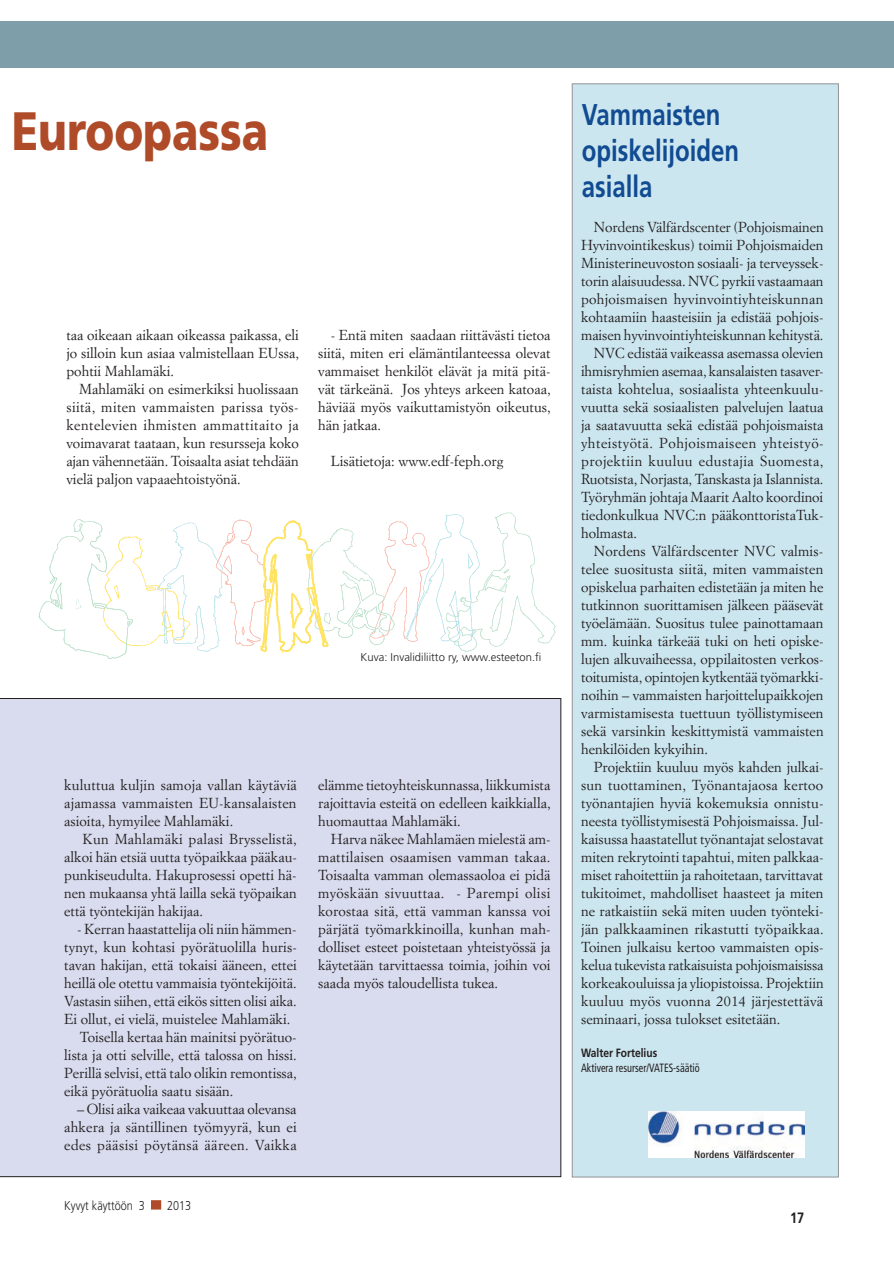
<style>
.page{position:relative;width:894px;height:1261px;background:#fff}
.page>*{position:absolute;margin:0;border:0;box-sizing:border-box;transform-origin:0 0}
.t1{font:900 54px "Frutiger LT Std";color:#af4b28;scale:.8 1}
.t2{font:700 30px/36px "Frutiger LT Std";color:#114b92;scale:.8 1}
.t3{font:700 15px "Frutiger LT Std";color:#231f20;scale:.85 1}
.t4{font:14.25px/18px "Simoncini Garamond Std";color:#231f20;text-align:justify}
.t5{font:14.25px "Simoncini Garamond Std";letter-spacing:.02em;color:#231f20}
.t6{font:14.25px "Simoncini Garamond Std";letter-spacing:.035em;color:#231f20}
.t7{font:14.25px "Simoncini Garamond Std";letter-spacing:.03em;color:#231f20}
.t8{font:300 12.75px "Frutiger LT Std";color:#231f20;scale:.85 1}
.t9{font:condensed 12px "Frutiger LT Std";color:#231f20;scale:.85 1}
.t10{font:700 12px "Frutiger LT Std";color:#231f20;scale:.85 1}
.t11{font:300 11.25px "Frutiger LT Std";color:#231f20}
</style>
<div class="page">
<div style="left:151px;top:1200px;width:10px;height:9px;background:#af4b28;border:2px solid #af4b28"></div>
<div style="left:572px;top:83px;width:266px;height:1094px;background:#cce6ef;border:1px solid #939598"></div>
<div style="left:0;top:698px;width:561px;height:479px;background:#d8dcee"></div>
<img style="left:648px;top:1112px;width:156px;height:45px">
<div style="left:0;top:22px;width:894px;height:46px;background:#7e9faa"></div>
<svg style="left:39px;top:512px;width:516px;height:147px"></svg>
<h1 class="t1" style="left:12px;top:99px;width:322px">Euroopassa</h1>
<p class="t4" style="left:66px;top:326px;width:234px">taa oikeaan aikaan oikeassa paikassa, eli jo silloin kun asiaa valmistellaan EUssa, pohtii Mahlamäki.</p>
<p class="t4" style="left:66px;top:380px;width:234px;text-indent:13px">Mahlamäki on esimerkiksi huolissaan siitä, miten vammaisten parissa työs&shy;kentelevien ihmisten ammattitaito ja voimavarat taataan, kun resursseja koko ajan vähennetään. Toisaalta asiat tehdään vielä paljon vapaaehtoistyönä.</p>
<p class="t4" style="left:318px;top:326px;width:234px;text-indent:13px">- Entä miten saadaan riittävästi tietoa siitä, miten eri elämäntilanteessa olevat vammaiset henkilöt elävät ja mitä pitä&shy;vät tärkeänä. Jos yhteys arkeen katoaa, häviää myös vaikuttamistyön oikeutus, hän jatkaa.</p>
<p class="t4" style="left:331px;top:452px;width:174px">Lisätietoja: www.edf-feph.org</p>
<p class="t11" style="left:360px;top:651px;width:182px">Kuva: Invalidiliitto ry, www.esteeton.fi</p>
<p class="t4" style="left:64px;top:776px;width:234px">kuluttua kuljin samoja vallan käytäviä ajamassa vammaisten EU-kansalaisten asioita, hymyilee Mahlamäki.</p>
<p class="t4" style="left:64px;top:830px;width:234px;text-indent:18px">Kun Mahlamäki palasi Brysselistä, alkoi hän etsiä uutta työpaikkaa pääkau&shy;punkiseudulta. Hakuprosessi opetti hä&shy;nen mukaansa yhtä lailla sekä työpaikan että työntekijän hakijaa.</p>
<p class="t4" style="left:77px;top:920px;width:221px">- Kerran haastattelija oli niin hämmen-</p>
<p class="t4" style="left:64px;top:938px;width:234px">tynyt, kun kohtasi pyörätuolilla huris-</p>
<p class="t4" style="left:64px;top:956px;width:234px">tavan hakijan, että tokaisi ääneen, ettei</p>
<p class="t4" style="left:64px;top:974px;width:234px">heillä ole otettu vammaisia työntekijöitä.</p>
<p class="t4" style="left:64px;top:992px;width:234px">Vastasin siihen, että eikös sitten olisi aika.</p>
<p class="t4" style="left:64px;top:1010px;width:227px">Ei ollut, ei vielä, muistelee Mahlamäki.</p>
<p class="t4" style="left:80px;top:1028px;width:218px">Toisella kertaa hän mainitsi pyörätuo-</p>
<p class="t4" style="left:64px;top:1046px;width:234px">lista ja otti selville, että talossa on hissi.</p>
<p class="t4" style="left:64px;top:1064px;width:234px">Perillä selvisi, että talo olikin remontissa,</p>
<p class="t4" style="left:64px;top:1082px;width:171px">eikä pyörätuolia saatu sisään.</p>
<p class="t4" style="left:64px;top:1100px;width:234px;text-indent:13px">– Olisi aika vaikeaa vakuuttaa olevansa ahkera ja säntillinen työmyyrä, kun ei edes pääsisi pöytänsä ääreen. Vaikka</p>
<p class="t8" style="left:64px;top:1198px;width:96px">Kyvyt käyttöön 3</p>
<p class="t8" style="left:167px;top:1198px;width:30px">2013</p>
<p class="t4" style="left:318px;top:776px;width:234px">elämme tietoyhteiskunnassa, liikkumista rajoittavia esteitä on edelleen kaikkialla, huomauttaa Mahlamäki.</p>
<p class="t4" style="left:318px;top:830px;width:234px;text-indent:13px">Harva näkee Mahlamäen mielestä am&shy;mattilaisen osaamisen vamman takaa.<br>Toisaalta vamman olemassaoloa ei pidä myöskään sivuuttaa. - Parempi olisi korostaa sitä, että vamman kanssa voi pärjätä työmarkkinoilla, kunhan mah&shy;dolliset esteet poistetaan yhteistyössä ja käytetään tarvittaessa toimia, joihin voi saada myös taloudellista tukea.</p>
<h2 class="t2" style="left:582px;top:96px;width:198px">Vammaisten opiskelijoiden asialla</h2>
<p class="t4" style="left:594px;top:218px;width:231px">Nordens Välfärdscenter (Pohjoismainen</p>
<p class="t4" style="left:581px;top:236px;width:244px">Hyvinvointikeskus) toimii Pohjoismaiden</p>
<p class="t4" style="left:581px;top:254px;width:244px">Ministerineuvoston sosiaali- ja terveyssek-</p>
<p class="t4" style="left:581px;top:272px;width:244px">torin alaisuudessa. NVC pyrkii vastaamaan</p>
<p class="t5" style="left:581px;top:290px;width:244px">pohjoismaisen hyvinvointiyhteiskunnan</p>
<p class="t4" style="left:581px;top:308px;width:244px">kohtaamiin haasteisiin ja edistää pohjois-</p>
<p class="t4" style="left:581px;top:326px;width:244px">maisen hyvinvointiyhteiskunnan kehitystä.</p>
<p class="t4" style="left:594px;top:344px;width:231px">NVC edistää vaikeassa asemassa olevien</p>
<p class="t4" style="left:581px;top:362px;width:244px">ihmisryhmien asemaa, kansalaisten tasaver-</p>
<p class="t4" style="left:581px;top:380px;width:244px">taista kohtelua, sosiaalista yhteenkuulu-</p>
<p class="t4" style="left:581px;top:398px;width:244px">vuutta sekä sosiaalisten palvelujen laatua</p>
<p class="t4" style="left:581px;top:416px;width:244px">ja saatavuutta sekä edistää pohjoismaista</p>
<p class="t6" style="left:581px;top:434px;width:244px">yhteistyötä. Pohjoismaiseen yhteistyö-</p>
<p class="t7" style="left:581px;top:452px;width:244px">projektiin kuuluu edustajia Suomesta,</p>
<p class="t4" style="left:581px;top:470px;width:244px">Ruotsista, Norjasta, Tanskasta ja Islannista.</p>
<p class="t4" style="left:581px;top:488px;width:244px">Työryhmän johtaja Maarit Aalto koordinoi</p>
<p class="t4" style="left:581px;top:506px;width:244px">tiedonkulkua NVC:n pääkonttoristaTuk-</p>
<p class="t4" style="left:581px;top:524px;width:58px">holmasta.</p>
<p class="t4" style="left:594px;top:542px;width:231px">Nordens Välfärdscenter NVC valmis-</p>
<p class="t4" style="left:581px;top:560px;width:244px">telee suositusta siitä, miten vammaisten</p>
<p class="t4" style="left:581px;top:578px;width:244px">opiskelua parhaiten edistetään ja miten he</p>
<p class="t4" style="left:581px;top:596px;width:244px">tutkinnon suorittamisen jälkeen pääsevät</p>
<p class="t4" style="left:581px;top:614px;width:244px">työelämään. Suositus tulee painottamaan</p>
<p class="t4" style="left:581px;top:632px;width:244px">mm. kuinka tärkeää tuki on heti opiske-</p>
<p class="t4" style="left:581px;top:650px;width:244px">lujen alkuvaiheessa, oppilaitosten verkos-</p>
<p class="t4" style="left:581px;top:668px;width:244px">toitumista, opintojen kytkentää työmarkki-</p>
<p class="t4" style="left:581px;top:686px;width:244px">noihin – vammaisten harjoittelupaikkojen</p>
<p class="t4" style="left:581px;top:704px;width:244px">varmistamisesta tuettuun työllistymiseen</p>
<p class="t4" style="left:581px;top:722px;width:244px">sekä varsinkin keskittymistä vammaisten</p>
<p class="t4" style="left:581px;top:740px;width:128px">henkilöiden kykyihin.</p>
<p class="t4" style="left:594px;top:758px;width:231px">Projektiin kuuluu myös kahden julkai-</p>
<p class="t5" style="left:581px;top:776px;width:244px">sun tuottaminen, Työnantajaosa kertoo</p>
<p class="t4" style="left:581px;top:794px;width:244px">työnantajien hyviä kokemuksia onnistu-</p>
<p class="t4" style="left:581px;top:812px;width:244px">neesta työllistymisestä Pohjoismaissa. Jul-</p>
<p class="t4" style="left:581px;top:830px;width:244px">kaisussa haastatellut työnantajat selostavat</p>
<p class="t4" style="left:581px;top:848px;width:244px">miten rekrytointi tapahtui, miten palkkaa-</p>
<p class="t4" style="left:581px;top:866px;width:244px">miset rahoitettiin ja rahoitetaan, tarvittavat</p>
<p class="t4" style="left:581px;top:884px;width:244px">tukitoimet, mahdolliset haasteet ja miten</p>
<p class="t4" style="left:581px;top:902px;width:244px">ne ratkaistiin sekä miten uuden työnteki-</p>
<p class="t4" style="left:581px;top:920px;width:244px">jän palkkaaminen rikastutti työpaikkaa.</p>
<p class="t4" style="left:581px;top:938px;width:244px">Toinen julkaisu kertoo vammaisten opis-</p>
<p class="t4" style="left:581px;top:956px;width:244px">kelua tukevista ratkaisuista pohjoismaisissa</p>
<p class="t4" style="left:581px;top:974px;width:244px">korkeakouluissa ja yliopistoissa. Projektiin</p>
<p class="t4" style="left:581px;top:992px;width:244px">kuuluu myös vuonna 2014 järjestettävä</p>
<p class="t4" style="left:581px;top:1010px;width:201px">seminaari, jossa tulokset esitetään.</p>
<p class="t10" style="left:581px;top:1046px;width:91px">Walter Fortelius</p>
<p class="t9" style="left:581px;top:1061px;width:141px">Aktivera resurser/VATES-säätiö</p>
<p class="t3" style="left:790px;top:1208px;width:18px">17</p>
</div>
